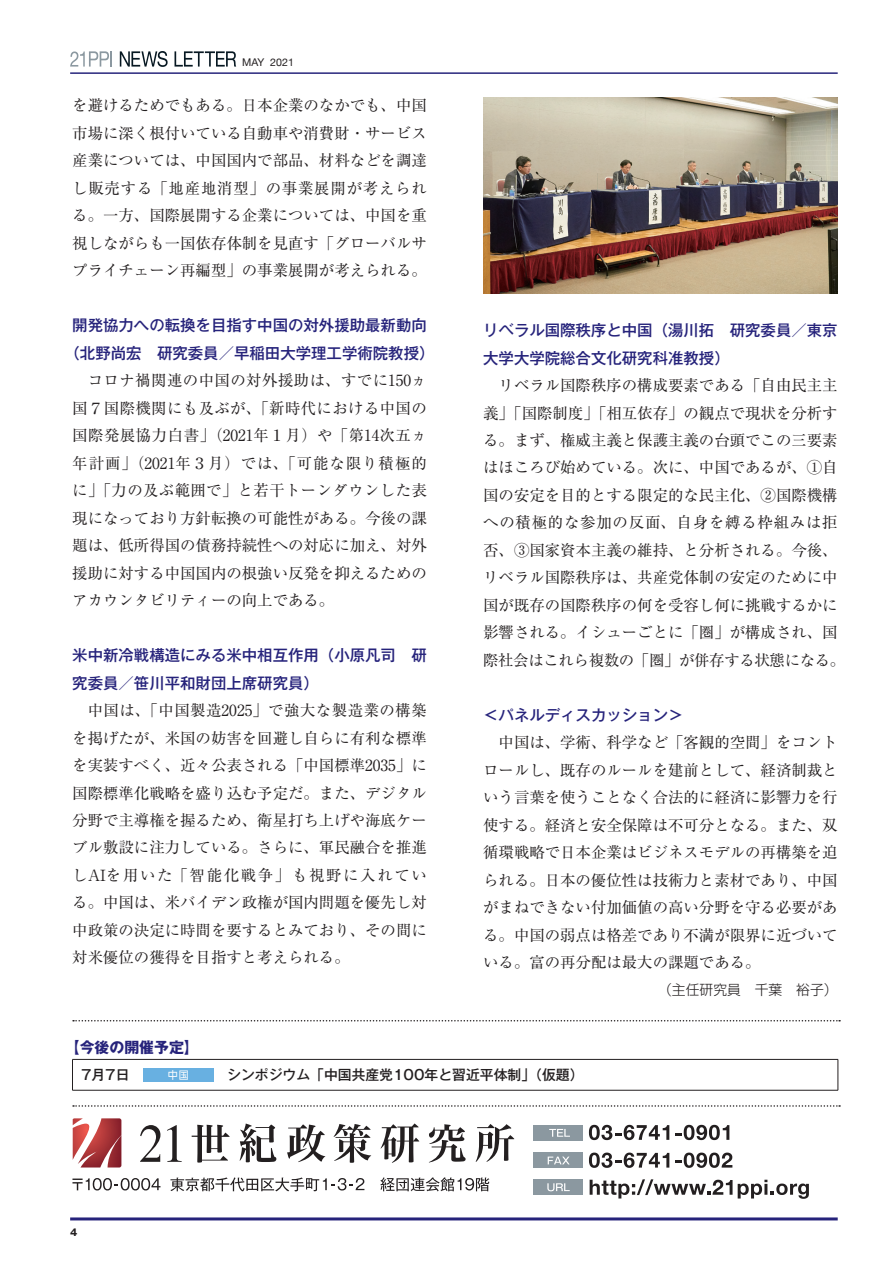
<style>
.page{position:relative;width:893px;height:1263px;background:#fff}
.page>*{position:absolute;margin:0;border:0;box-sizing:border-box;transform-origin:0 0}
.t1{font:15.45px/27.5px "Ryumin Pro";color:#231f20;text-align:justify}
.t2{font:500 15.45px/27.5px "Gothic MB101 Pro";color:#26237b}
.t3{font:700 14.85px "Gothic MB101 Pro";color:#26237b}
.t4{font:500 13.8px "Gothic MB101 Pro";color:#231f20}
.t5{font:300 13.8px "Shin Go Pro";color:#231f20}
.t6{font:10.65px "Helvetica Neue";color:#231f20}
.t7{font:10.65px "UD Shin Go Pro";color:#fff;scale:.95 1}
.t8{font:700 9.6px "Gothic MB101 Pro";color:#231f20}
</style>
<div class="page">
<hr style="left:70px;top:1217px;width:768px;height:3px;background:#26237b">
<hr style="left:70px;top:72px;width:768px;height:2px;background:#26237b">
<svg style="left:70px;top:51px;width:42px;height:16px"></svg>
<svg style="left:120px;top:51px;width:48px;height:16px"></svg>
<svg style="left:175px;top:51px;width:61px;height:16px"></svg>
<svg style="left:140px;top:1125px;width:20px;height:37px"></svg>
<svg style="left:167px;top:1125px;width:15px;height:37px"></svg>
<svg style="left:192px;top:1125px;width:38px;height:37px"></svg>
<svg style="left:240px;top:1123px;width:36px;height:39px"></svg>
<svg style="left:287px;top:1124px;width:38px;height:38px"></svg>
<svg style="left:334px;top:1124px;width:37px;height:39px"></svg>
<svg style="left:381px;top:1123px;width:38px;height:40px"></svg>
<svg style="left:429px;top:1124px;width:37px;height:38px"></svg>
<svg style="left:476px;top:1124px;width:38px;height:38px"></svg>
<svg style="left:73px;top:1118px;width:48px;height:49px"></svg>
<svg style="left:589px;top:1125px;width:80px;height:15px"></svg>
<svg style="left:675px;top:1125px;width:54px;height:15px"></svg>
<div style="left:533px;top:1125px;width:50px;height:15px;background:#8b98a0"></div>
<svg style="left:549px;top:1129px;width:21px;height:8px"></svg>
<svg style="left:589px;top:1152px;width:80px;height:16px"></svg>
<svg style="left:675px;top:1152px;width:57px;height:16px"></svg>
<div style="left:533px;top:1152px;width:50px;height:16px;background:#8b98a0"></div>
<svg style="left:548px;top:1156px;width:22px;height:8px"></svg>
<svg style="left:590px;top:1179px;width:142px;height:19px"></svg>
<svg style="left:738px;top:1180px;width:71px;height:19px"></svg>
<div style="left:533px;top:1179px;width:50px;height:16px;background:#8b98a0"></div>
<svg style="left:547px;top:1183px;width:23px;height:8px"></svg>
<svg style="left:72px;top:1178px;width:88px;height:12px"></svg>
<svg style="left:170px;top:1177px;width:194px;height:14px"></svg>
<svg style="left:380px;top:1177px;width:109px;height:14px"></svg>
<svg style="left:73px;top:1105px;width:767px;height:2px"></svg>
<hr style="left:72px;top:1059px;width:766px;height:1px;background:#231f20">
<hr style="left:72px;top:1059px;width:1px;height:31px;background:#231f20">
<hr style="left:838px;top:1059px;width:1px;height:31px;background:#231f20">
<hr style="left:72px;top:1090px;width:766px;height:1px;background:#231f20">
<div style="left:143px;top:1068px;width:70px;height:14px;background:#68b0e1"></div>
<svg style="left:73px;top:1020px;width:767px;height:1px"></svg>
<img style="left:483px;top:98px;width:355px;height:195px">
<p class="t6" style="left:242px;top:55px;width:53px">MAY 2021</p>
<p class="t1" style="left:72px;top:91px;width:356px">を避けるためでもある。日本企業のなかでも、中国市場に深く根付いている自動車や消費財・サービス産業については、中国国内で部品、材料などを調達し販売する「地産地消型」の事業展開が考えられる。一方、国際展開する企業については、中国を重視しながらも一国依存体制を見直す「グローバルサプライチェーン再編型」の事業展開が考えられる。</p>
<p class="t2" style="left:65px;top:310px;width:371px;text-align:center">開発協力への転換を目指す中国の対外援助最新動向（北野尚宏　研究委員／早稲田大学理工学術院教授）</p>
<p class="t1" style="left:72px;top:366px;width:356px;text-indent:15px">コロナ禍関連の中国の対外援助は、すでに150ヵ国７国際機関にも及ぶが、「新時代における中国の国際発展協力白書」（2021年１月）や「第14次五ヵ年計画」（2021年３月）では、「可能な限り積極的に」「力の及ぶ範囲で」と若干トーンダウンした表現になっており方針転換の可能性がある。今後の課題は、低所得国の債務持続性への対応に加え、対外援助に対する中国国内の根強い反発を抑えるためのアカウンタビリティーの向上である。</p>
<p class="t2" style="left:72px;top:639px;width:356px">米中新冷戦構造にみる米中相互作用（小原凡司　研究委員／笹川平和財団上席研究員）</p>
<p class="t1" style="left:72px;top:695px;width:356px;text-indent:15px">中国は、「中国製造2025」で強大な製造業の構築を掲げたが、米国の妨害を回避し自らに有利な標準を実装すべく、近々公表される「中国標準2035」に国際標準化戦略を盛り込む予定だ。また、デジタル分野で主導権を握るため、衛星打ち上げや海底ケーブル敷設に注力している。さらに、軍民融合を推進しAIを用いた「智能化戦争」も視野に入れている。中国は、米バイデン政権が国内問題を優先し対中政策の決定に時間を要するとみており、その間に対米優位の獲得を目指すと考えられる。</p>
<p class="t3" style="left:65px;top:1035px;width:135px">【今後の開催予定】</p>
<p class="t2" style="left:483px;top:314px;width:356px">リベラル国際秩序と中国（湯川拓　研究委員／東京大学大学院総合文化研究科准教授）</p>
<p class="t1" style="left:483px;top:370px;width:364px;text-align:center">リベラル国際秩序の構成要素である「自由民主主<br>義」「国際制度」「相互依存」の観点で現状を分析する。まず、権威主義と保護主義の台頭でこの三要素はほころび始めている。次に、中国であるが、①自国の安定を目的とする限定的な民主化、②国際機構への積極的な参加の反面、自身を縛る枠組みは拒否、③国家資本主義の維持、と分析される。今後、リベラル国際秩序は、共産党体制の安定のために中国が既存の国際秩序の何を受容し何に挑戦するかに影響される。イシューごとに「圏」が構成され、国際社会はこれら複数の「圏」が併存する状態になる。</p>
<p class="t2" style="left:483px;top:699px;width:202px">＜パネルディスカッション＞</p>
<p class="t1" style="left:483px;top:728px;width:356px;text-indent:15px">中国は、学術、科学など「客観的空間」をコントロールし、既存のルールを建前として、経済制裁という言葉を使うことなく合法的に経済に影響力を行使する。経済と安全保障は不可分となる。また、双循環戦略で日本企業はビジネスモデルの再構築を迫られる。日本の優位性は技術力と素材であり、中国がまねできない付加価値の高い分野を守る必要がある。中国の弱点は格差であり不満が限界に近づいている。富の再分配は最大の課題である。</p>
<p class="t5" style="left:658px;top:978px;width:181px">（主任研究員　千葉　裕子）</p>
<p class="t4" style="left:81px;top:1063px;width:64px">7月7日　</p>
<p class="t7" style="left:168px;top:1066px;width:24px">中国</p>
<p class="t4" style="left:213px;top:1063px;width:372px">　シンポジウム「中国共産党100年と習近平体制」（仮題）</p>
<p class="t8" style="left:70px;top:1224px;width:9px">4</p>
</div>
